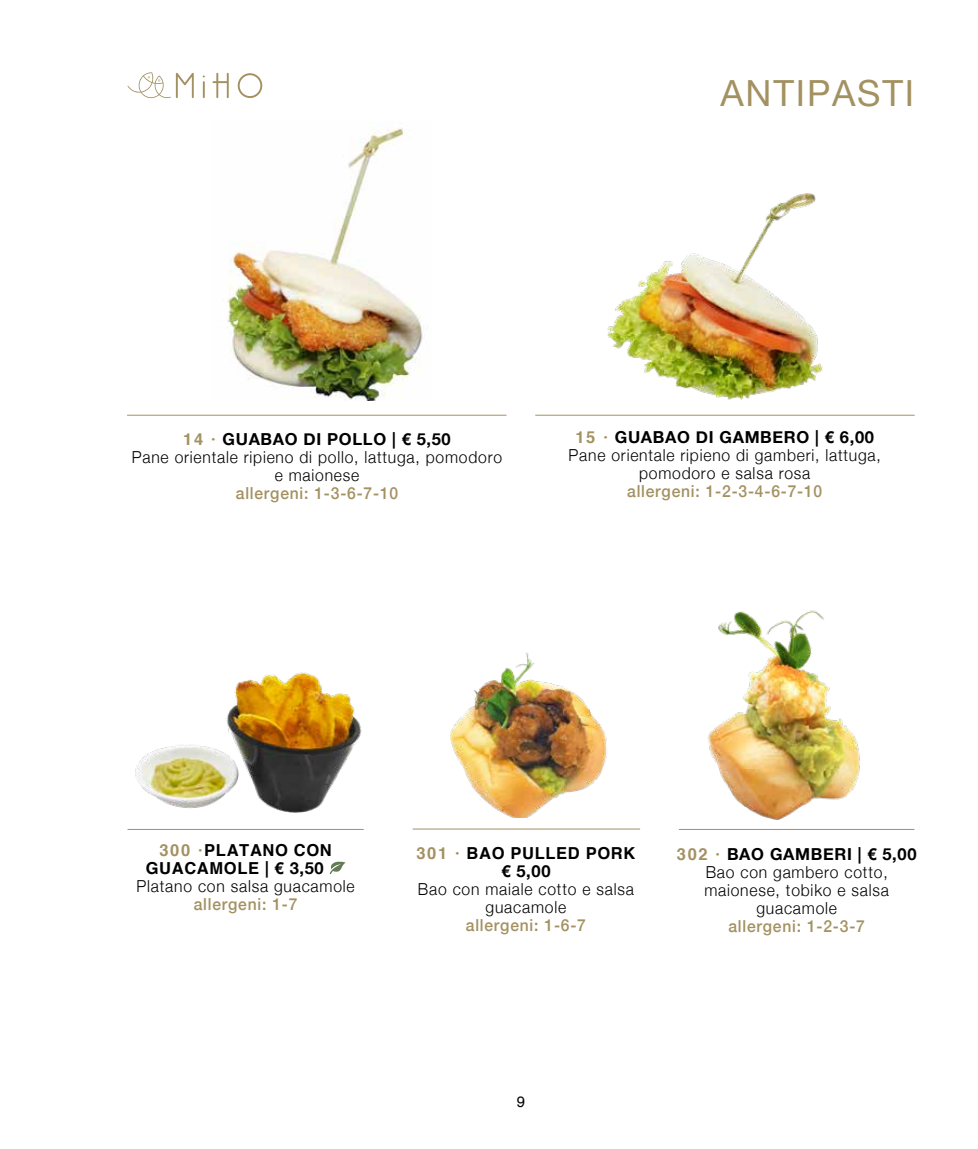
<style>
.page{position:relative;width:978px;height:1149px;background:#fff}
.page>*{position:absolute;margin:0;border:0;box-sizing:border-box;transform-origin:0 0}
.t1{font:36px "Helvetica Neue";letter-spacing:.05em;color:#a39161}
.t2{font:300 16.5px/18px "Helvetica Neue";letter-spacing:.05em;color:#000;text-align:center;scale:.95 1}
.t3{font:500 16.5px "Helvetica Neue";letter-spacing:.05em;color:#a39161;scale:.95 1}
.t4{font:700 16.5px/18px "Helvetica";letter-spacing:.04em;color:#000}
.t5{font:700 16.5px "Helvetica Neue";color:#000}
.t6{font:15px "Helvetica";color:#000}
.s1{font-family:"Helvetica";font-weight:700;color:#a39161}
.s2{font-weight:700}
.s3{color:#a39161}
.s4{font-family:"Helvetica Neue"}
</style>
<div class="page">
<svg style="left:213px;top:73px;width:16px;height:25px"></svg>
<svg style="left:238px;top:73px;width:24px;height:25px"></svg>
<svg style="left:203px;top:75px;width:2px;height:23px"></svg>
<svg style="left:128px;top:72px;width:66px;height:26px"></svg>
<img style="left:227px;top:128px;width:196px;height:272px">
<img style="left:607px;top:193px;width:216px;height:207px">
<svg style="left:330px;top:861px;width:16px;height:13px"></svg>
<img style="left:135px;top:672px;width:227px;height:141px">
<img style="left:707px;top:610px;width:153px;height:208px">
<hr style="left:128px;top:828px;width:236px;height:1px;background:#a39161">
<hr style="left:413px;top:828px;width:227px;height:1px;background:#a39161">
<hr style="left:679px;top:828px;width:235px;height:1px;background:#a39161">
<img style="left:450px;top:652px;width:157px;height:165px">
<hr style="left:127px;top:414px;width:379px;height:1px;background:#a39161">
<hr style="left:535px;top:414px;width:380px;height:1px;background:#a39161">
<h1 class="t1" style="left:720px;top:67px;width:195px">ANTIPASTI</h1>
<p class="t2" style="left:132px;top:428px;width:391px"><span class="s1">14 ·</span> <span class="s2">GUABAO DI POLLO | € 5,50<br></span>Pane orientale ripieno di pollo, lattuga, pomodoro e maionese</p>
<p class="t3" style="left:236px;top:479px;width:172px">allergeni: 1-3-6-7-10</p>
<p class="t2" style="left:569px;top:426px;width:330px"><span class="s1">15 ·</span> <span class="s2">GUABAO DI GAMBERO | € 6,00<br></span>Pane orientale ripieno di gamberi, lattuga, pomodoro e salsa rosa</p>
<p class="t3" style="left:627px;top:477px;width:207px">allergeni: 1-2-3-4-6-7-10</p>
<p class="t4" style="left:146px;top:841px;width:188px;text-indent:14px"><span class="s3">300 ·</span>PLATANO CON<br>GUACAMOLE <span class="s4">| € 3,50</span></p>
<p class="t2" style="left:137px;top:875px;width:231px">Platano con salsa guacamole</p>
<p class="t3" style="left:194px;top:890px;width:111px">allergeni: 1-7</p>
<p class="t4" style="left:416px;top:844px;width:220px"><span class="s3">301 ·</span> BAO PULLED PORK</p>
<p class="t5" style="left:501px;top:858px;width:51px">€ 5,00</p>
<p class="t2" style="left:418px;top:878px;width:229px">Bao con maiale cotto e salsa guacamole</p>
<p class="t3" style="left:466px;top:911px;width:128px">allergeni: 1-6-7</p>
<p class="t2" style="left:677px;top:843px;width:254px"><span class="s1">302 ·</span> <span class="s2">BAO GAMBERI | € 5,00<br></span>Bao con gambero cotto, maionese, tobiko e salsa guacamole</p>
<p class="t3" style="left:728px;top:912px;width:145px">allergeni: 1-2-3-7</p>
<p class="t6" style="left:517px;top:1089px;width:10px">9</p>
</div>
